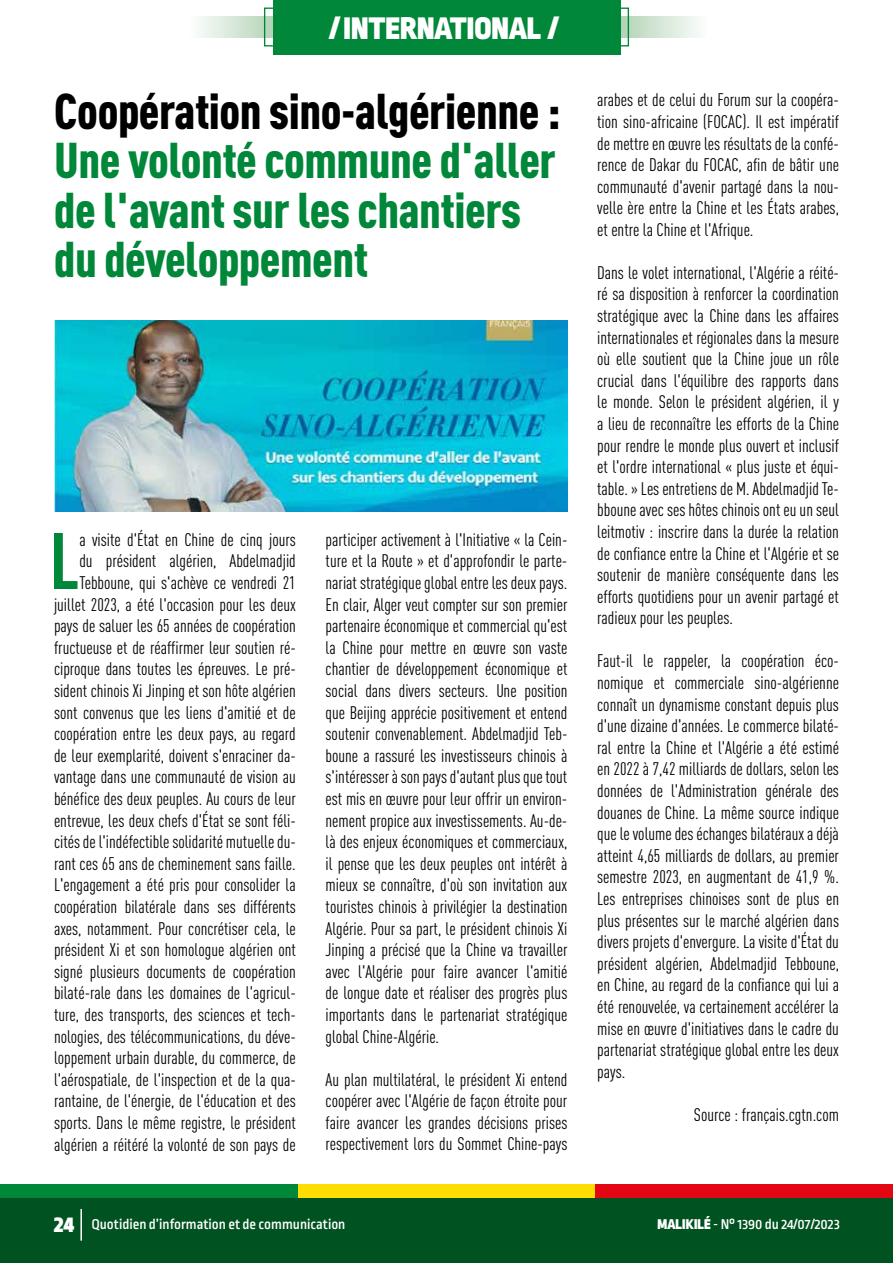
<style>
.page{position:relative;width:893px;height:1263px;background:#fff}
.page>*{position:absolute;margin:0;border:0;box-sizing:border-box;transform-origin:0 0}
.t1{font:700 condensed 78.6px "DIN Pro";color:#008739}
.t2{font:900 condensed 49.5px/49.5px "DIN Pro";letter-spacing:-.01em;color:#008739}
.t3{font:900 condensed 49.5px "DIN Pro";letter-spacing:-.01em;color:#000}
.t4{font:900 33px "Ropa Sans Pro";color:#fff}
.t5{font:condensed 18px/21.6px "DIN Pro";color:#000;text-align:justify}
.t6{font:500 15px "Ropa Sans Pro";color:#fff}
.s1{font-weight:900;font-size:24px}
.s2{font-weight:900}
</style>
<div class="page">
<div style="left:0;top:1184px;width:298px;height:17px;background:#008739"></div>
<div style="left:298px;top:1184px;width:297px;height:17px;background:#fd0"></div>
<div style="left:595px;top:1184px;width:298px;height:17px;background:#e30613"></div>
<div style="left:0;top:1198px;width:893px;height:65px;background:#005321"></div>
<hr style="left:80px;top:1209px;width:2px;height:32px;background:#fff">
<svg style="left:201px;top:16px;width:496px;height:22px;background:#d2e5d5"></svg>
<div style="left:273px;top:0;width:347px;height:54px;background:#008739"></div>
<div style="left:264px;top:8px;width:365px;height:38px;border:1px solid #008739"></div>
<img style="left:54px;top:320px;width:513px;height:192px">
<h3 class="t4" style="left:329px;top:9px;width:232px">/ INTERNATIONAL /</h3>
<h2 class="t3" style="left:54px;top:73px;width:508px">Coopération sino-algérienne :</h2>
<h2 class="t2" style="left:54px;top:131px;width:503px">Une volonté commune d'aller de l'avant sur les chantiers du développement</h2>
<p class="t5" style="left:54px;top:527px;width:243px;text-align:right">a visite d'État en Chine de cinq jours<br>du président algérien, Abdelmadjid Tebboune, qui s'achève ce vendredi 21 juillet 2023, a été l'occasion pour les deux pays de saluer les 65 années de coopération fructueuse et de réaffirmer leur soutien ré&shy;ciproque dans toutes les épreuves. Le pré&shy;sident chinois Xi Jinping et son hôte algérien sont convenus que les liens d'amitié et de coopération entre les deux pays, au regard de leur exemplarité, doivent s'enraciner da&shy;vantage dans une communauté de vision au bénéfice des deux peuples. Au cours de leur entrevue, les deux chefs d'État se sont féli&shy;cités de l'indéfectible solidarité mutuelle du&shy;rant ces 65 ans de cheminement sans faille.<br>L'engagement a été pris pour consolider la coopération bilatérale dans ses différents axes, notamment. Pour concrétiser cela, le président Xi et son homologue algérien ont signé plusieurs documents de coopération bilaté-rale dans les domaines de l'agricul&shy;ture, des transports, des sciences et tech&shy;nologies, des télécommunications, du déve&shy;loppement urbain durable, du commerce, de l'aérospatiale, de l'inspection et de la qua&shy;rantaine, de l'énergie, de l'éducation et des sports. Dans le même registre, le président algérien a réitéré la volonté de son pays de</p>
<p class="t5" style="left:326px;top:527px;width:243px">participer activement à l'Initiative « la Cein&shy;ture et la Route » et d'approfondir le parte&shy;nariat stratégique global entre les deux pays.<br>En clair, Alger veut compter sur son premier partenaire économique et commercial qu'est la Chine pour mettre en œuvre son vaste chantier de développement économique et social dans divers secteurs. Une position que Beijing apprécie positivement et entend soutenir convenablement. Abdelmadjid Teb&shy;boune a rassuré les investisseurs chinois à s'intéresser à son pays d'autant plus que tout est mis en œuvre pour leur offrir un environ&shy;nement propice aux investissements. Au-de&shy;là des enjeux économiques et commerciaux, il pense que les deux peuples ont intérêt à mieux se connaître, d'où son invitation aux touristes chinois à privilégier la destination Algérie. Pour sa part, le président chinois Xi Jinping a précisé que la Chine va travailler avec l'Algérie pour faire avancer l'amitié de longue date et réaliser des progrès plus importants dans le partenariat stratégique global Chine-Algérie.</p>
<h1 class="t1" style="left:49px;top:502px;width:32px">L</h1>
<p class="t5" style="left:326px;top:1067px;width:243px">Au plan multilatéral, le président Xi entend coopérer avec l'Algérie de façon étroite pour faire avancer les grandes décisions prises respectivement lors du Sommet Chine-pays</p>
<p class="t5" style="left:597px;top:88px;width:243px">arabes et de celui du Forum sur la coopéra&shy;tion sino-africaine (FOCAC). Il est impératif de mettre en œuvre les résultats de la confé&shy;rence de Dakar du FOCAC, afin de bâtir une communauté d'avenir partagé dans la nou&shy;velle ère entre la Chine et les États arabes, et entre la Chine et l'Afrique.</p>
<p class="t5" style="left:597px;top:260px;width:243px">Dans le volet international, l'Algérie a réité&shy;ré sa disposition à renforcer la coordination stratégique avec la Chine dans les affaires internationales et régionales dans la mesure où elle soutient que la Chine joue un rôle crucial dans l'équilibre des rapports dans le monde. Selon le président algérien, il y a lieu de reconnaître les efforts de la Chine pour rendre le monde plus ouvert et inclusif et l'ordre international « plus juste et équi&shy;table. » Les entretiens de M. Abdelmadjid Te&shy;bboune avec ses hôtes chinois ont eu un seul leitmotiv : inscrire dans la durée la relation de confiance entre la Chine et l'Algérie et se soutenir de manière conséquente dans les efforts quotidiens pour un avenir partagé et radieux pour les peuples.</p>
<p class="t5" style="left:597px;top:649px;width:243px">Faut-il le rappeler, la coopération éco&shy;nomique et commerciale sino-algérienne connaît un dynamisme constant depuis plus d'une dizaine d'années. Le commerce bilaté&shy;ral entre la Chine et l'Algérie a été estimé en 2022 à 7,42 milliards de dollars, selon les données de l'Administration générale des douanes de Chine. La même source indique que le volume des échanges bilatéraux a déjà atteint 4,65 milliards de dollars, au premier semestre 2023, en augmentant de 41,9 %.<br>Les entreprises chinoises sont de plus en plus présentes sur le marché algérien dans divers projets d'envergure. La visite d'État du président algérien, Abdelmadjid Tebboune, en Chine, au regard de la confiance qui lui a été renouvelée, va certainement accélérer la mise en œuvre d'initiatives dans le cadre du partenariat stratégique global entre les deux pays.</p>
<p class="t5" style="left:694px;top:1102px;width:147px">Source : français.cgtn.com</p>
<p class="t6" style="left:54px;top:1216px;width:293px"><span class="s1">24</span> Quotidien d’information et de communication</p>
<p class="t6" style="left:657px;top:1216px;width:184px"><span class="s2">MALIKILÉ</span> - N° 1390 du 24/07/2023</p>
</div>
